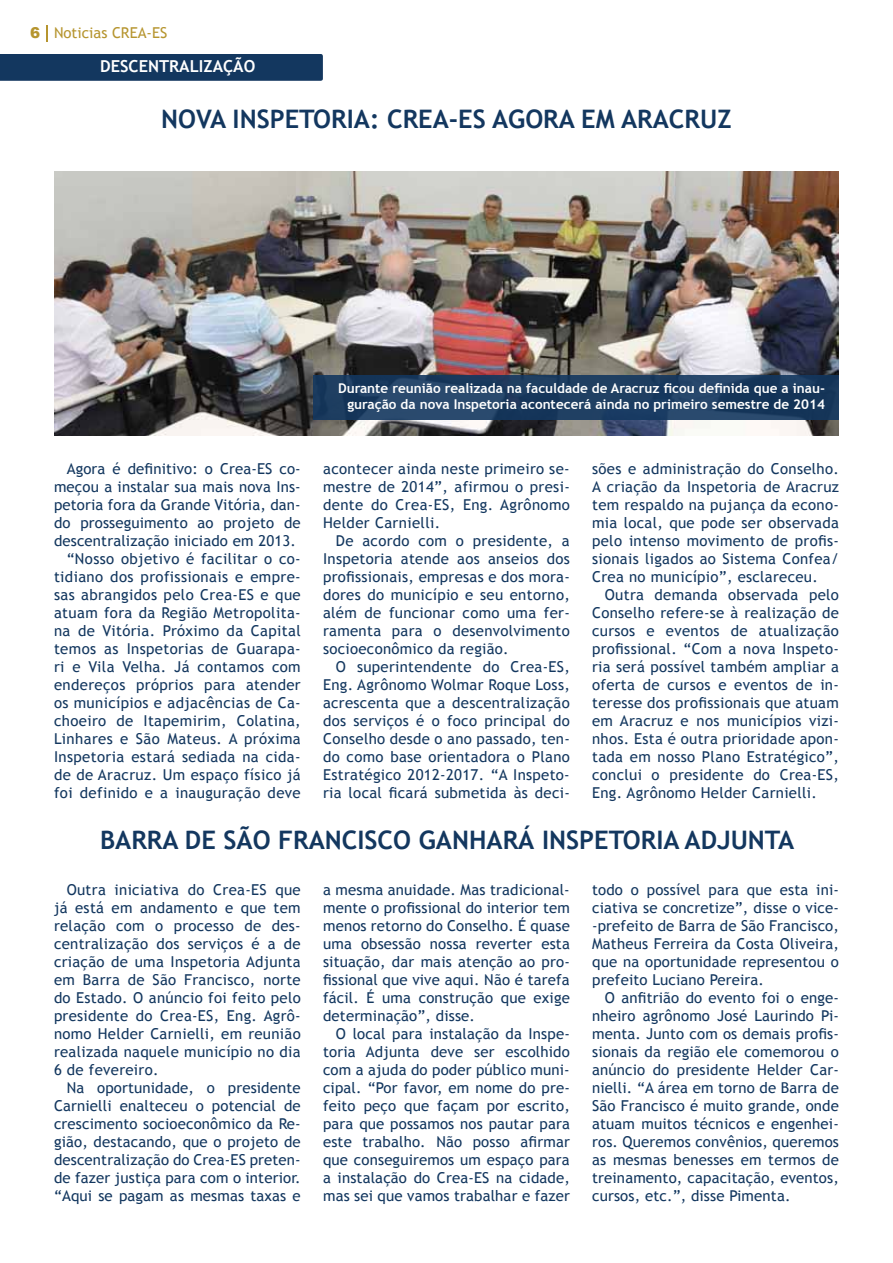
<style>
.page{position:relative;width:893px;height:1263px;background:#fff}
.page>*{position:absolute;margin:0;border:0;box-sizing:border-box;transform-origin:0 0}
.t1{font:700 25.5px "Trebuchet MS";color:#13375f}
.t2{font:700 16.5px "Trebuchet MS";color:#fff}
.t3{font:15px/18px "Trebuchet MS";letter-spacing:.02em;color:#13375f;text-align:justify}
.t4{font:15px "Trebuchet MS";color:#b6952f}
.t5{font:700 13.5px/16.2px "Trebuchet MS";color:#fff;text-align:right}
.s1{font-family:"Arial";font-weight:900}
</style>
<div class="page">
<svg style="left:47px;top:25px;width:1px;height:16px"></svg>
<div style="left:0;top:54px;width:323px;height:27px;background:#13375f"></div>
<img style="left:54px;top:171px;width:785px;height:264px">
<svg style="left:313px;top:375px;width:526px;height:44px;background:#1d3d61"></svg>
<p class="t4" style="left:30px;top:24px;width:139px"><span class="s1">6</span> Noticias CREA-ES</p>
<p class="t2" style="left:100px;top:56px;width:157px">DESCENTRALIZAÇÃO</p>
<h1 class="t1" style="left:161px;top:103px;width:572px">NOVA INSPETORIA: CREA-ES AGORA EM ARACRUZ</h1>
<p class="t3" style="left:67px;top:460px;width:236px">Agora é definitivo: o Crea-ES co-</p>
<p class="t3" style="left:54px;top:478px;width:248px">meçou a instalar sua mais nova Ins-</p>
<p class="t3" style="left:54px;top:496px;width:248px">petoria fora da Grande Vitória, dan-</p>
<p class="t3" style="left:54px;top:514px;width:248px">do prosseguimento ao projeto de</p>
<p class="t3" style="left:54px;top:532px;width:243px">descentralização iniciado em 2013.</p>
<p class="t3" style="left:67px;top:550px;width:236px">“Nosso objetivo é facilitar o co-</p>
<p class="t3" style="left:54px;top:568px;width:248px">tidiano dos profissionais e empre-</p>
<p class="t3" style="left:54px;top:586px;width:248px">sas abrangidos pelo Crea-ES e que</p>
<p class="t3" style="left:54px;top:604px;width:248px">atuam fora da Região Metropolita-</p>
<p class="t3" style="left:54px;top:622px;width:248px">na de Vitória. Próximo da Capital</p>
<p class="t3" style="left:54px;top:640px;width:248px">temos as Inspetorias de Guarapa-</p>
<p class="t3" style="left:54px;top:658px;width:248px">ri e Vila Velha. Já contamos com</p>
<p class="t3" style="left:54px;top:676px;width:248px">endereços próprios para atender</p>
<p class="t3" style="left:54px;top:694px;width:248px">os municípios e adjacências de Ca-</p>
<p class="t3" style="left:54px;top:712px;width:248px">choeiro de Itapemirim, Colatina,</p>
<p class="t3" style="left:54px;top:730px;width:248px">Linhares e São Mateus. A próxima</p>
<p class="t3" style="left:54px;top:748px;width:248px">Inspetoria estará sediada na cida-</p>
<p class="t3" style="left:54px;top:766px;width:248px">de de Aracruz. Um espaço físico já</p>
<p class="t3" style="left:54px;top:784px;width:248px">foi definido e a inauguração deve</p>
<p class="t5" style="left:338px;top:380px;width:488px">Durante reunião realizada na faculdade de Aracruz ficou definida que a inau&shy;guração da nova Inspetoria acontecerá ainda no primeiro semestre de 2014</p>
<p class="t3" style="left:323px;top:460px;width:248px">acontecer ainda neste primeiro se&shy;mestre de 2014”, afirmou o presi&shy;dente do Crea-ES, Eng. Agrônomo Helder Carnielli.</p>
<p class="t3" style="left:323px;top:532px;width:248px;text-indent:13px">De acordo com o presidente, a Inspetoria atende aos anseios dos profissionais, empresas e dos mora&shy;dores do município e seu entorno, além de funcionar como uma fer&shy;ramenta para o desenvolvimento socioeconômico da região.</p>
<p class="t3" style="left:323px;top:658px;width:248px;text-indent:13px">O superintendente do Crea-ES, Eng. Agrônomo Wolmar Roque Loss, acrescenta que a descentralização dos serviços é o foco principal do Conselho desde o ano passado, ten&shy;do como base orientadora o Plano Estratégico 2012-2017. “A Inspeto&shy;ria local ficará submetida às deci-</p>
<p class="t3" style="left:592px;top:460px;width:248px">sões e administração do Conselho.<br>A criação da Inspetoria de Aracruz tem respaldo na pujança da econo&shy;mia local, que pode ser observada pelo intenso movimento de profis&shy;sionais ligados ao Sistema Confea/ Crea no município”, esclareceu.</p>
<p class="t3" style="left:592px;top:586px;width:248px;text-indent:13px">Outra demanda observada pelo Conselho refere-se à realização de cursos e eventos de atualização profissional. “Com a nova Inspeto&shy;ria será possível também ampliar a oferta de cursos e eventos de in&shy;teresse dos profissionais que atuam em Aracruz e nos municípios vizi&shy;nhos. Esta é outra prioridade apon&shy;tada em nosso Plano Estratégico”, conclui o presidente do Crea-ES, Eng. Agrônomo Helder Carnielli.</p>
<h1 class="t1" style="left:100px;top:824px;width:696px">BARRA DE SÃO FRANCISCO GANHARÁ INSPETORIA ADJUNTA</h1>
<p class="t3" style="left:54px;top:881px;width:248px;text-indent:13px">Outra iniciativa do Crea-ES que já está em andamento e que tem relação com o processo de des&shy;centralização dos serviços é a de criação de uma Inspetoria Adjunta em Barra de São Francisco, norte do Estado. O anúncio foi feito pelo presidente do Crea-ES, Eng. Agrô&shy;nomo Helder Carnielli, em reunião realizada naquele município no dia 6 de fevereiro.</p>
<p class="t3" style="left:54px;top:1079px;width:248px;text-indent:13px">Na oportunidade, o presidente Carnielli enalteceu o potencial de crescimento socioeconômico da Re&shy;gião, destacando, que o projeto de descentralização do Crea-ES preten&shy;de fazer justiça para com o interior. “Aqui se pagam as mesmas taxas e</p>
<p class="t3" style="left:323px;top:881px;width:248px">a mesma anuidade. Mas tradicional&shy;mente o profissional do interior tem menos retorno do Conselho. É quase uma obsessão nossa reverter esta situação, dar mais atenção ao pro&shy;fissional que vive aqui. Não é tarefa fácil. É uma construção que exige determinação”, disse.</p>
<p class="t3" style="left:323px;top:1025px;width:248px;text-indent:13px">O local para instalação da Inspe&shy;toria Adjunta deve ser escolhido com a ajuda do poder público muni&shy;cipal. “Por favor, em nome do pre&shy;feito peço que façam por escrito, para que possamos nos pautar para este trabalho. Não posso afirmar que conseguiremos um espaço para a instalação do Crea-ES na cidade, mas sei que vamos trabalhar e fazer</p>
<p class="t3" style="left:592px;top:881px;width:248px">todo o possível para que esta ini&shy;ciativa se concretize”, disse o vice--prefeito de Barra de São Francisco, Matheus Ferreira da Costa Oliveira, que na oportunidade representou o prefeito Luciano Pereira.</p>
<p class="t3" style="left:592px;top:989px;width:248px;text-indent:13px">O anfitrião do evento foi o enge&shy;nheiro agrônomo José Laurindo Pi&shy;menta. Junto com os demais profis&shy;sionais da região ele comemorou o anúncio do presidente Helder Car&shy;nielli. “A área em torno de Barra de São Francisco é muito grande, onde atuam muitos técnicos e engenhei&shy;ros. Queremos convênios, queremos as mesmas benesses em termos de treinamento, capacitação, eventos, cursos, etc.”, disse Pimenta.</p>
</div>
